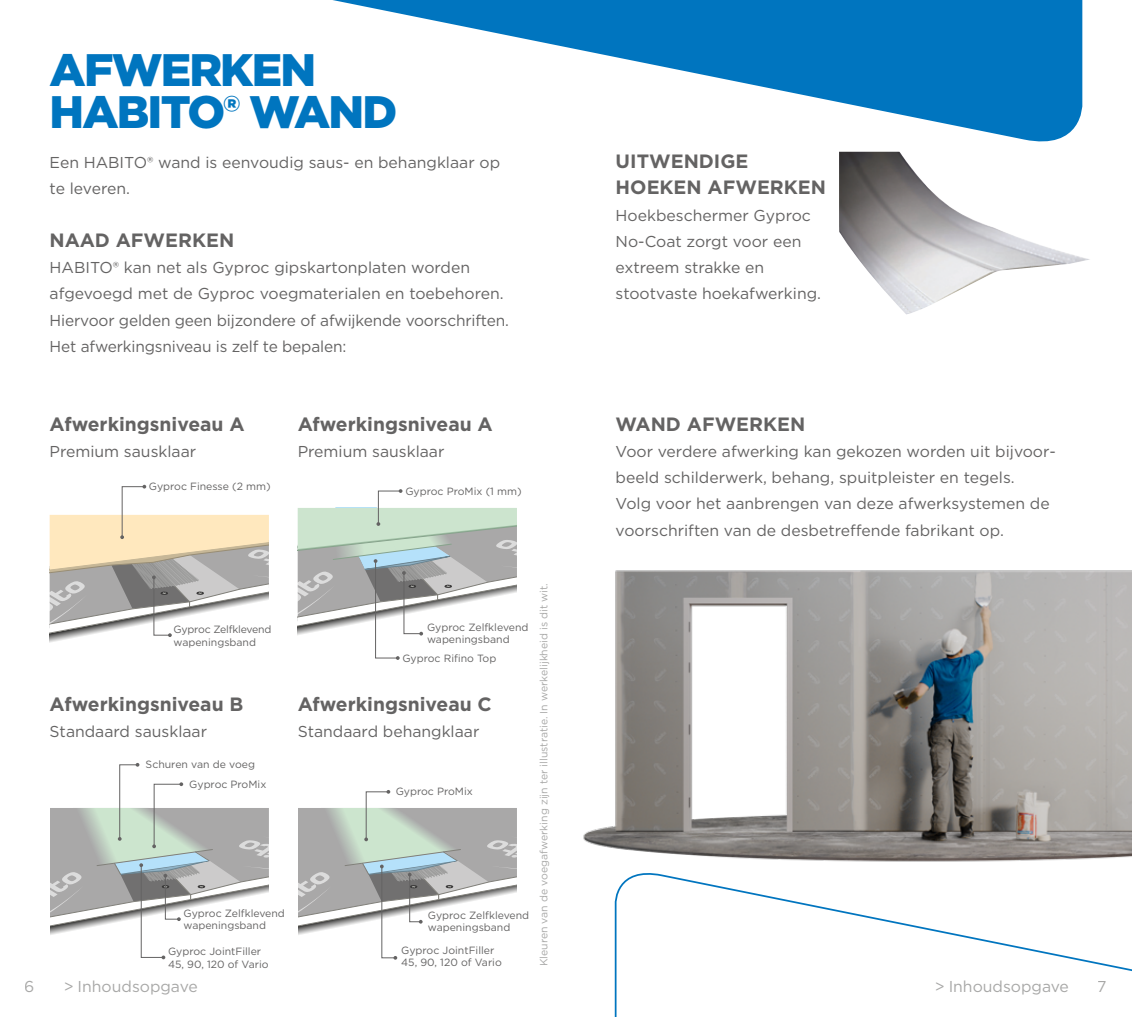
<style>
.page{position:relative;width:1132px;height:1017px;background:#fff}
.page>*{position:absolute;margin:0;border:0;box-sizing:border-box;transform-origin:0 0}
.t1{font:900 45.5px/42px "Gotham";letter-spacing:-.04em;color:#0075bf}
.t2{font:700 19.25px/26.2px "Gotham";color:#646363}
.t3{font:15.75px/26.2px "Gotham";color:#646363}
.t4{font:15.75px "Gotham";color:#a8a8a7}
.t5{font:10.5px/12.2px "Gotham";color:#646363}
.t6{font:10.5px "Gotham";color:#a8a8a7}
.t7{font:10.5px/12.2px "Gotham";letter-spacing:-.02em;color:#646363}
</style>
<div class="page">
<img style="left:583px;top:570px;width:548px;height:292px">
<svg style="left:333px;top:0;width:748px;height:142px;fill:#0075bf"></svg>
<svg style="left:50px;top:485px;width:219px;height:158px"></svg>
<svg style="left:50px;top:763px;width:219px;height:196px"></svg>
<svg style="left:297px;top:489px;width:220px;height:171px"></svg>
<svg style="left:298px;top:790px;width:219px;height:170px"></svg>
<img style="left:839px;top:152px;width:251px;height:162px">
<svg style="left:614px;top:873px;width:517px;height:144px"></svg>
<h1 class="t1" style="left:50px;top:48px;width:349px">AFWERKEN<br>HABITO® WAND</h1>
<p class="t3" style="left:50px;top:149px;width:452px">Een HABITO® wand is eenvoudig saus- en behangklaar op te leveren.</p>
<p class="t2" style="left:50px;top:227px;width:186px">NAAD AFWERKEN</p>
<p class="t3" style="left:50px;top:254px;width:460px">HABITO® kan net als Gyproc gipskartonplaten worden afgevoegd met de Gyproc voegmaterialen en toebehoren.<br>Hiervoor gelden geen bijzondere of afwijkende voorschriften.<br>Het afwerkingsniveau is zelf te bepalen:</p>
<p class="t2" style="left:49px;top:410px;width:196px">Afwerkingsniveau A</p>
<p class="t3" style="left:49px;top:438px;width:148px">Premium sausklaar</p>
<p class="t5" style="left:149px;top:480px;width:123px">Gyproc Finesse (2 mm)</p>
<p class="t2" style="left:297px;top:410px;width:196px">Afwerkingsniveau A</p>
<p class="t3" style="left:297px;top:438px;width:148px">Premium sausklaar</p>
<p class="t5" style="left:405px;top:485px;width:118px">Gyproc ProMix (1 mm)</p>
<p class="t7" style="left:173px;top:623px;width:99px">Gyproc Zelfklevend wapeningsband</p>
<p class="t2" style="left:50px;top:690px;width:195px">Afwerkingsniveau B</p>
<p class="t3" style="left:50px;top:718px;width:159px">Standaard sausklaar</p>
<p class="t5" style="left:146px;top:758px;width:111px">Schuren van de voeg</p>
<p class="t5" style="left:189px;top:778px;width:79px">Gyproc ProMix</p>
<p class="t5" style="left:183px;top:907px;width:103px">Gyproc Zelfklevend wapeningsband</p>
<p class="t5" style="left:168px;top:945px;width:102px">Gyproc JointFiller<br>45, 90, 120 of Vario</p>
<p class="t5" style="left:427px;top:621px;width:103px">Gyproc Zelfklevend wapeningsband</p>
<p class="t5" style="left:402px;top:652px;width:95px">Gyproc Rifino Top</p>
<p class="t2" style="left:297px;top:690px;width:195px">Afwerkingsniveau C</p>
<p class="t3" style="left:297px;top:718px;width:183px">Standaard behangklaar</p>
<p class="t5" style="left:395px;top:785px;width:79px">Gyproc ProMix</p>
<p class="t5" style="left:427px;top:909px;width:103px">Gyproc Zelfklevend wapeningsband</p>
<p class="t5" style="left:401px;top:944px;width:102px">Gyproc JointFiller<br>45, 90, 120 of Vario</p>
<p class="t6" style="left:537px;top:966px;width:385px;rotate:-90deg">Kleuren van de voegafwerking zijn ter illustratie. In werkelijkheid is dit wit.</p>
<p class="t2" style="left:615px;top:148px;width:212px">UITWENDIGE<br>HOEKEN AFWERKEN</p>
<p class="t3" style="left:615px;top:201px;width:207px">Hoekbeschermer Gyproc<br>No-Coat zorgt voor een extreem strakke en stootvaste hoekafwerking.</p>
<p class="t2" style="left:615px;top:410px;width:191px">WAND AFWERKEN</p>
<p class="t3" style="left:615px;top:438px;width:441px">Voor verdere afwerking kan gekozen worden uit bijvoor&shy;beeld schilderwerk, behang, spuitpleister en tegels.<br>Volg voor het aanbrengen van deze afwerksystemen de voorschriften van de desbetreffende fabrikant op.</p>
<p class="t4" style="left:63px;top:976px;width:136px">&gt; Inhoudsopgave</p>
<p class="t4" style="left:933px;top:976px;width:136px">&gt; Inhoudsopgave</p>
<p class="t4" style="left:25px;top:976px;width:12px">6</p>
<p class="t4" style="left:1097px;top:976px;width:11px">7</p>
</div>
